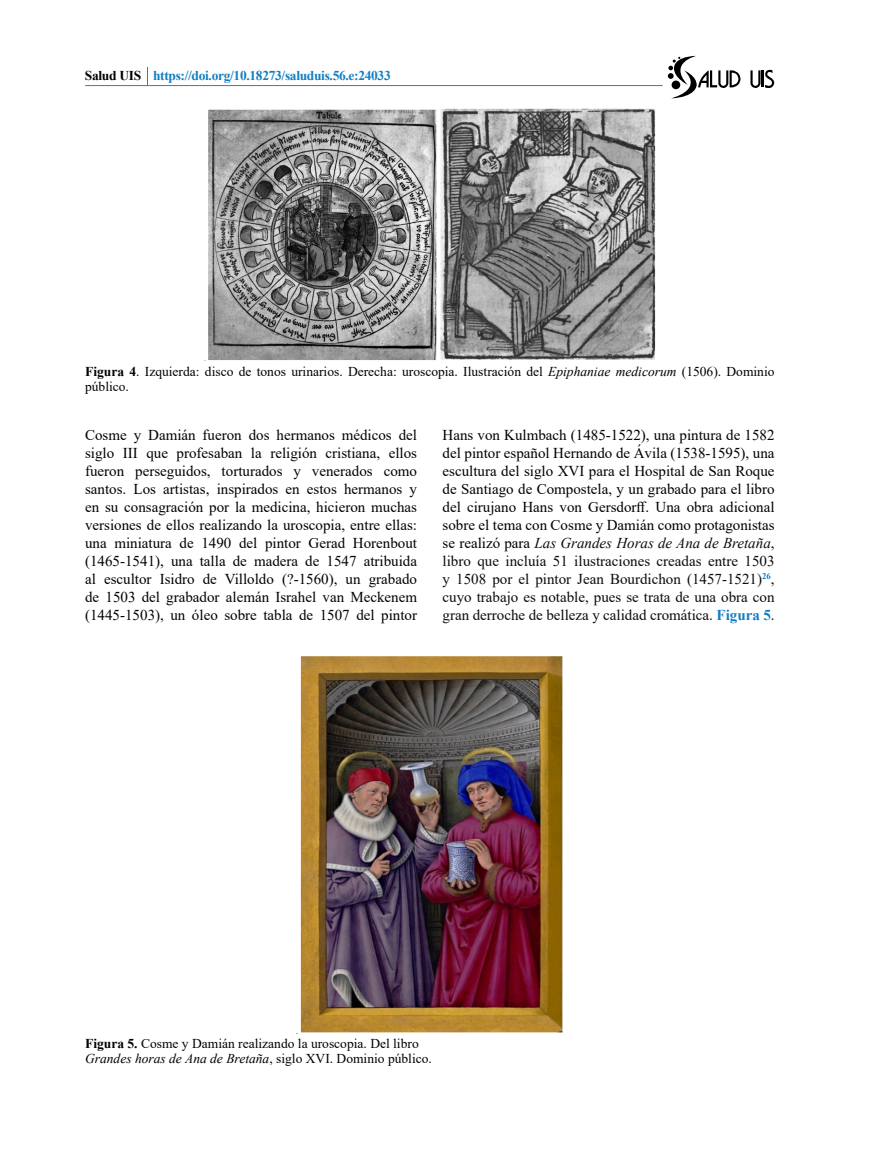
<style>
.page{position:relative;width:881px;height:1149px;background:#fff}
.page>*{position:absolute;margin:0;border:0;box-sizing:border-box;transform-origin:0 0}
.t1{font:15px/18px "Times New Roman";color:#010202;text-align:justify}
.t2{font:13.5px/15px "Times New Roman";color:#010202}
.t3{font:700 13.5px "Times New Roman";letter-spacing:-.025em;color:#107fc3}
.s1{color:#000}
.s2{font-weight:700}
.s3{font-style:italic}
.s4{font-style:italic;color:#0c0c0c}
.s5{color:#0c0c0c}
.s6{font-weight:700;color:#107fc3}
</style>
<div class="page">
<hr style="left:85px;top:85px;width:577px;height:1px;background:#706f6f">
<svg style="left:750px;top:69px;width:24px;height:19px"></svg>
<svg style="left:667px;top:56px;width:73px;height:42px"></svg>
<svg style="left:147px;top:67px;width:1px;height:18px"></svg>
<img style="left:204px;top:108px;width:451px;height:253px">
<img style="left:300px;top:656px;width:263px;height:376px">
<p class="t3" style="left:85px;top:65px;width:307px"><span class="s1">Salud UIS</span> https://doi.org/10.18273/saluduis.56.e:24033</p>
<p class="t2" style="left:85px;top:363px;width:690px"><span class="s2">Figura 4</span>. Izquierda: disco de tonos urinarios. Derecha: uroscopia. Ilustración del <span class="s3">Epiphaniae medicorum</span> (1506). Dominio público.</p>
<p class="t1" style="left:85px;top:425px;width:333px">Cosme y Damián fueron dos hermanos médicos del siglo III que profesaban la religión cristiana, ellos fueron perseguidos, torturados y venerados como santos. Los artistas, inspirados en estos hermanos y en su consagración por la medicina, hicieron muchas versiones de ellos realizando la uroscopia, entre ellas: una miniatura de 1490 del pintor Gerad Horenbout (1465-1541), una talla de madera de 1547 atribuida al escultor Isidro de Villoldo (?-1560), un grabado de 1503 del grabador alemán Israhel van Meckenem (1445-1503), un óleo sobre tabla de 1507 del pintor</p>
<p class="t1" style="left:442px;top:425px;width:333px">Hans von Kulmbach (1485-1522), una pintura de 1582 del pintor español Hernando de Ávila (1538-1595), una escultura del siglo XVI para el Hospital de San Roque de Santiago de Compostela, y un grabado para el libro del cirujano Hans von Gersdorff. Una obra adicional sobre el tema con Cosme y Damián como protagonistas se realizó para <span class="s4">Las Grandes Horas de Ana de Bretaña</span><span class="s5">, libro que incluía 51 ilustraciones creadas entre 1503 y 1508 por el pintor Jean Bourdichon (1457-1521)</span><sup>26</sup><span class="s5">, cuyo trabajo es notable, pues se trata de una obra con gran derroche de belleza y calidad cromática.</span> <span class="s6">Figura 5</span><span class="s5">.</span></p>
<p class="t2" style="left:85px;top:1035px;width:348px"><span class="s2">Figura 5.</span> Cosme y Damián realizando la uroscopia. Del libro<br><span class="s3">Grandes horas de Ana de Bretaña</span>, siglo XVI. Dominio público.</p>
</div>
